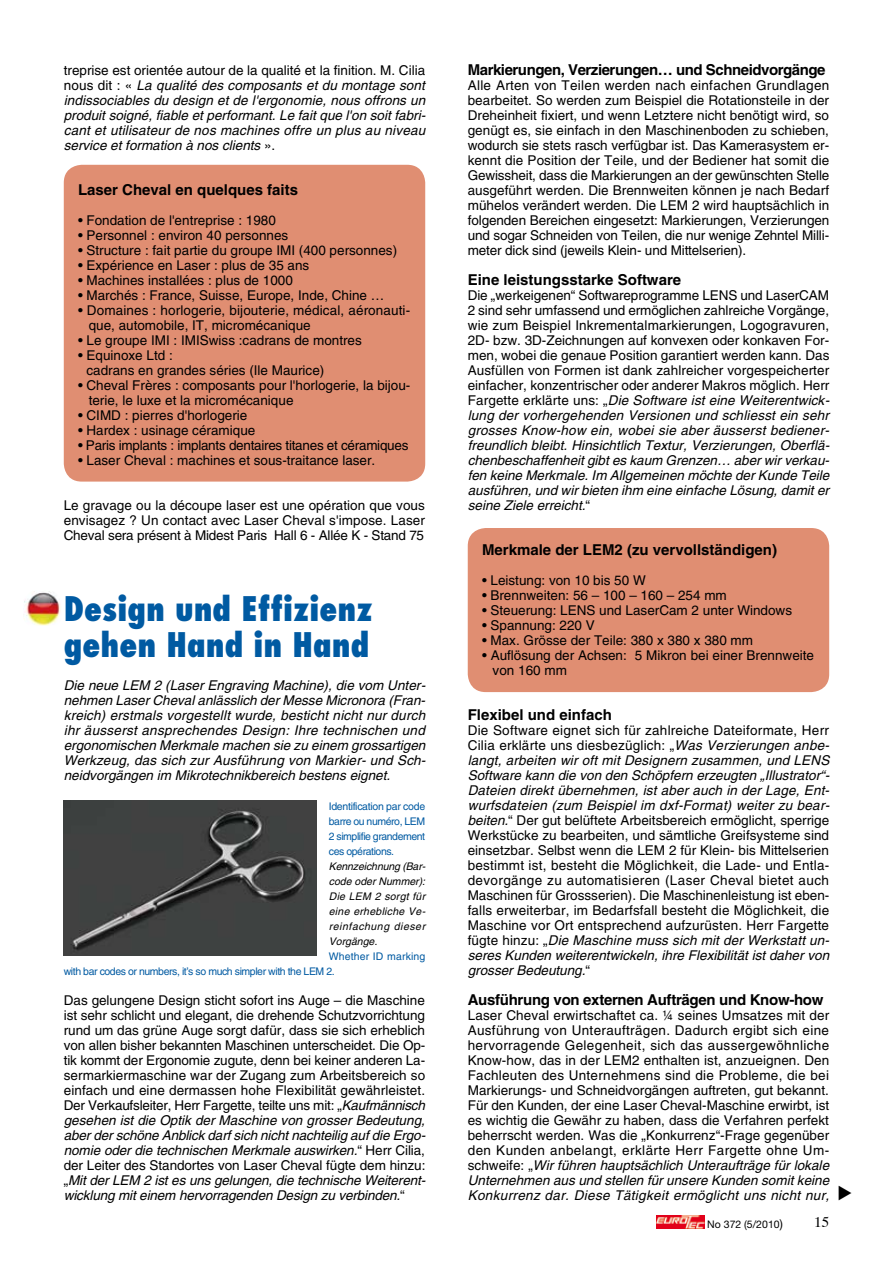
<style>
.page{position:relative;width:893px;height:1263px;background:#fff}
.page>*{position:absolute;margin:0;border:0;box-sizing:border-box;transform-origin:0 0}
.t1{font:800 condensed 33px/36px "Futura";color:#005aa2}
.t2{font:700 15px "Helvetica";color:#000}
.t3{font:700 15px "Helvetica";letter-spacing:-.03em;color:#000}
.t4{font:700 15px "Helvetica";letter-spacing:-.02em;color:#000}
.t5{font:13.5px/15px "Helvetica";color:#000;text-align:justify}
.t6{font:italic 13.5px/15px "Helvetica";color:#000;text-align:justify}
.t7{font:13.5px "Helvetica";letter-spacing:-.02em;color:#000}
.t8{font:10.5px/15px "Helvetica";letter-spacing:-.04em;color:#005aa2;text-align:justify}
.t9{font:italic 10.5px/15px "Helvetica";letter-spacing:.025em;color:#000;text-align:justify}
.t10{font:10.5px "Helvetica Neue";color:#000}
.s1{font-style:normal}
.s2{font-style:italic}
.s3{font-size:12px}
</style>
<div class="page">
<svg style="left:656px;top:1215px;width:1px;height:13px"></svg>
<img style="left:657px;top:1215px;width:47px;height:13px">
<div style="left:64px;top:165px;width:361px;height:317px;background:#e08e72;border-radius:18px"></div>
<div style="left:468px;top:528px;width:361px;height:164px;background:#e08e72;border-radius:18px"></div>
<img style="left:64px;top:800px;width:252px;height:155px">
<img style="left:24px;top:591px;width:37px;height:35px">
<p class="t6" style="left:64px;top:63px;width:363px"><span class="s1">treprise est orientée autour de la qualité et la finition. M. Cilia nous dit : «</span> La qualité des composants et du montage sont indissociables du design et de l'ergonomie, nous offrons un produit soigné, fiable et performant. Le fait que l'on soit fabri&shy;cant et utilisateur de nos machines offre un plus au niveau service et formation à nos clients <span class="s1">».</span></p>
<p class="t2" style="left:78px;top:180px;width:222px">Laser Cheval en quelques faits</p>
<p class="t5" style="left:78px;top:213px;width:199px">• Fondation de l'entreprise : 1980</p>
<p class="t5" style="left:78px;top:228px;width:212px">• Personnel : environ 40 personnes</p>
<p class="t5" style="left:78px;top:243px;width:321px">• Structure : fait partie du groupe IMI (400 personnes)</p>
<p class="t5" style="left:78px;top:258px;width:233px">• Expérience en Laser : plus de 35 ans</p>
<p class="t5" style="left:78px;top:273px;width:216px">• Machines installées : plus de 1000</p>
<p class="t5" style="left:78px;top:288px;width:308px">• Marchés : France, Suisse, Europe, Inde, Chine …</p>
<p class="t5" style="left:89px;top:303px;width:323px;text-indent:-11px">• Domaines : horlogerie, bijouterie, médical, aéronauti&shy;que, automobile, IT, micromécanique</p>
<p class="t5" style="left:78px;top:333px;width:285px">• Le groupe IMI : IMISwiss :cadrans de montres</p>
<p class="t5" style="left:87px;top:348px;width:239px;text-indent:-9px">• Equinoxe Ltd :<br>cadrans en grandes séries (Ile Maurice)</p>
<p class="t5" style="left:89px;top:378px;width:323px;text-indent:-11px">• Cheval Frères : composants pour l'horlogerie, la bijou&shy;terie, le luxe et la micromécanique</p>
<p class="t5" style="left:78px;top:408px;width:171px">• CIMD : pierres d'horlogerie</p>
<p class="t5" style="left:78px;top:423px;width:179px">• Hardex : usinage céramique</p>
<p class="t7" style="left:78px;top:437px;width:332px">• Paris implants : implants dentaires titanes et céramiques</p>
<p class="t5" style="left:78px;top:453px;width:299px">• Laser Cheval : machines et sous-traitance laser.</p>
<p class="t5" style="left:64px;top:498px;width:363px">Le gravage ou la découpe laser est une opération que vous envisagez ? Un contact avec Laser Cheval s'impose. Laser Cheval sera présent à Midest Paris Hall 6 - Allée K - Stand 75</p>
<h1 class="t1" style="left:64px;top:590px;width:311px">Design und Effizienz gehen Hand in Hand</h1>
<p class="t6" style="left:64px;top:678px;width:363px">Die neue LEM 2 (Laser Engraving Machine), die vom Unter&shy;nehmen Laser Cheval anlässlich der Messe Micronora (Fran&shy;kreich) erstmals vorgestellt wurde, besticht nicht nur durch ihr äusserst ansprechendes Design: Ihre technischen und ergonomischen Merkmale machen sie zu einem grossartigen Werkzeug, das sich zur Ausführung von Markier- und Sch&shy;neidvorgängen im Mikrotechnikbereich bestens eignet.</p>
<p class="t8" style="left:329px;top:799px;width:98px">Identification par code barre ou numéro, LEM 2 simplifie grandement ces opérations.</p>
<p class="t9" style="left:329px;top:859px;width:98px">Kennzeichnung (Bar&shy;code oder Nummer):<br>Die LEM 2 sorgt für eine erhebliche Ve&shy;reinfachung dieser Vorgänge.</p>
<p class="t8" style="left:64px;top:949px;width:363px;text-indent:265px">Whether ID marking with bar codes or numbers, it’s so much simpler with the LEM 2.</p>
<p class="t5" style="left:64px;top:993px;width:363px">Das gelungene Design sticht sofort ins Auge – die Maschine ist sehr schlicht und elegant, die drehende Schutzvorrichtung rund um das grüne Auge sorgt dafür, dass sie sich erheblich von allen bisher bekannten Maschinen unterscheidet. Die Op&shy;tik kommt der Ergonomie zugute, denn bei keiner anderen La&shy;sermarkiermaschine war der Zugang zum Arbeitsbereich so einfach und eine dermassen hohe Flexibilität gewährleistet.<br>Der Verkaufsleiter, Herr Fargette, teilte uns mit: „<span class="s2">Kaufmännisch gesehen ist die Optik der Maschine von grosser Bedeutung, aber der schöne Anblick darf sich nicht nachteilig auf die Ergo&shy;nomie oder die technischen Merkmale auswirken.</span>“ Herr Cilia, der Leiter des Standortes von Laser Cheval fügte dem hinzu: „<span class="s2">Mit der LEM 2 ist es uns gelungen, die technische Weiterent&shy;wicklung mit einem hervorragenden Design zu verbinden.</span>“</p>
<p class="t3" style="left:468px;top:60px;width:359px">Markierungen, Verzierungen… und Schneidvorgänge</p>
<p class="t5" style="left:468px;top:78px;width:363px">Alle Arten von Teilen werden nach einfachen Grundlagen bearbeitet. So werden zum Beispiel die Rotationsteile in der Dreheinheit fixiert, und wenn Letztere nicht benötigt wird, so genügt es, sie einfach in den Maschinenboden zu schieben, wodurch sie stets rasch verfügbar ist. Das Kamerasystem er&shy;kennt die Position der Teile, und der Bediener hat somit die Gewissheit, dass die Markierungen an der gewünschten Stelle ausgeführt werden. Die Brennweiten können je nach Bedarf mühelos verändert werden. Die LEM 2 wird hauptsächlich in folgenden Bereichen eingesetzt: Markierungen, Verzierungen und sogar Schneiden von Teilen, die nur wenige Zehntel Milli&shy;meter dick sind (jeweils Klein- und Mittelserien).</p>
<p class="t2" style="left:468px;top:270px;width:215px">Eine leistungsstarke Software</p>
<p class="t5" style="left:468px;top:288px;width:363px">Die „werkeigenen“ Softwareprogramme LENS und LaserCAM 2 sind sehr umfassend und ermöglichen zahlreiche Vorgänge, wie zum Beispiel Inkrementalmarkierungen, Logogravuren, 2D- bzw. 3D-Zeichnungen auf konvexen oder konkaven For&shy;men, wobei die genaue Position garantiert werden kann. Das Ausfüllen von Formen ist dank zahlreicher vorgespeicherter einfacher, konzentrischer oder anderer Makros möglich. Herr Fargette erklärte uns: „<span class="s2">Die Software ist eine Weiterentwick&shy;lung der vorhergehenden Versionen und schliesst ein sehr grosses Know-how ein, wobei sie aber äusserst bediener&shy;freundlich bleibt. Hinsichtlich Textur, Verzierungen, Oberflä&shy;chenbeschaffenheit gibt es kaum Grenzen… aber wir verkau&shy;fen keine Merkmale. Im Allgemeinen möchte der Kunde Teile ausführen, und wir bieten ihm eine einfache Lösung, damit er seine Ziele erreicht.</span>“</p>
<p class="t2" style="left:482px;top:540px;width:297px">Merkmale der LEM2 (zu vervollständigen)</p>
<p class="t5" style="left:482px;top:573px;width:165px">• Leistung: von 10 bis 50 W</p>
<p class="t5" style="left:482px;top:588px;width:246px">• Brennweiten: 56 – 100 – 160 – 254 mm</p>
<p class="t5" style="left:482px;top:603px;width:312px">• Steuerung: LENS und LaserCam 2 unter Windows</p>
<p class="t5" style="left:482px;top:618px;width:114px">• Spannung: 220 V</p>
<p class="t5" style="left:482px;top:633px;width:273px">• Max. Grösse der Teile: 380 x 380 x 380 mm</p>
<p class="t5" style="left:493px;top:648px;width:323px;text-indent:-11px">• Auflösung der Achsen: 5 Mikron bei einer Brennweite von 160 mm</p>
<p class="t2" style="left:468px;top:705px;width:146px">Flexibel und einfach</p>
<p class="t5" style="left:468px;top:723px;width:363px">Die Software eignet sich für zahlreiche Dateiformate, Herr Cilia erklärte uns diesbezüglich: „<span class="s2">Was Verzierungen anbe&shy;langt, arbeiten wir oft mit Designern zusammen, und LENS Software kann die von den Schöpfern erzeugten „Illustrator“- Dateien direkt übernehmen, ist aber auch in der Lage, Ent&shy;wurfsdateien (zum Beispiel im dxf-Format) weiter zu bear&shy;beiten.</span>“ Der gut belüftete Arbeitsbereich ermöglicht, sperrige Werkstücke zu bearbeiten, und sämtliche Greifsysteme sind einsetzbar. Selbst wenn die LEM 2 für Klein- bis Mittelserien bestimmt ist, besteht die Möglichkeit, die Lade- und Entla&shy;devorgänge zu automatisieren (Laser Cheval bietet auch Maschinen für Grossserien). Die Maschinenleistung ist eben&shy;falls erweiterbar, im Bedarfsfall besteht die Möglichkeit, die Maschine vor Ort entsprechend aufzurüsten. Herr Fargette fügte hinzu: „<span class="s2">Die Maschine muss sich mit der Werkstatt un&shy;seres Kunden weiterentwickeln, ihre Flexibilität ist daher von grosser Bedeutung.</span>“</p>
<p class="t4" style="left:468px;top:990px;width:357px">Ausführung von externen Aufträgen und Know-how</p>
<p class="t5" style="left:468px;top:1008px;width:363px">Laser Cheval erwirtschaftet ca. ¼ seines Umsatzes mit der Ausführung von Unteraufträgen. Dadurch ergibt sich eine hervorragende Gelegenheit, sich das aussergewöhnliche Know-how, das in der LEM2 enthalten ist, anzueignen. Den Fachleuten des Unternehmens sind die Probleme, die bei Markierungs- und Schneidvorgängen auftreten, gut bekannt.<br>Für den Kunden, der eine Laser Cheval-Maschine erwirbt, ist es wichtig die Gewähr zu haben, dass die Verfahren perfekt beherrscht werden. Was die „Konkurrenz“-Frage gegenüber den Kunden anbelangt, erklärte Herr Fargette ohne Um&shy;schweife: „<span class="s2">Wir führen hauptsächlich Unteraufträge für lokale Unternehmen aus und stellen für unsere Kunden somit keine Konkurrenz dar. Diese Tätigkeit ermöglicht uns nicht nur,</span></p>
<p class="t10" style="left:707px;top:1218px;width:77px">No 372 (5/2010<span class="s3">)</span></p>
</div>
